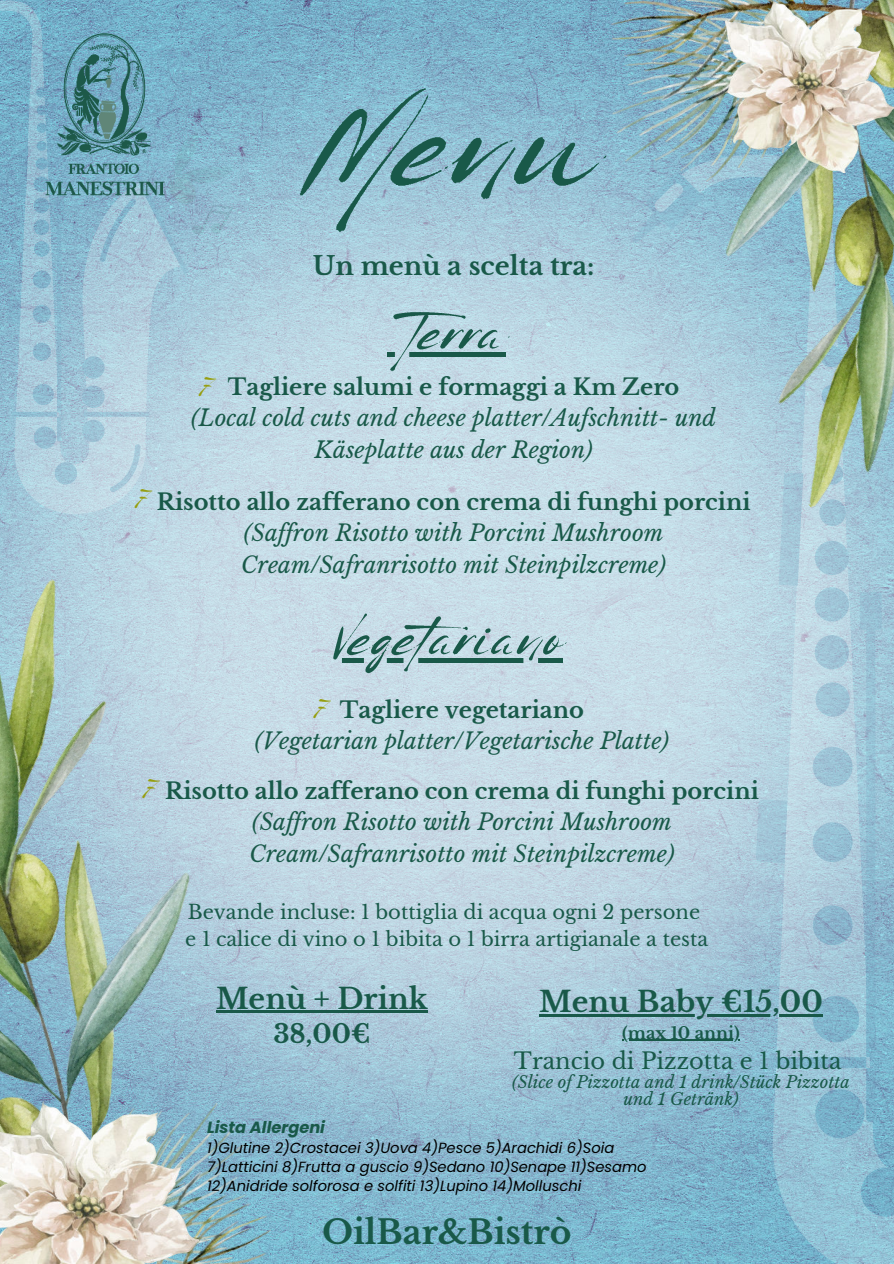
<style>
.page{position:relative;width:894px;height:1264px;background:#fff}
.page>*{position:absolute;margin:0;border:0;box-sizing:border-box;transform-origin:0 0}
.t1{font:132px "Lovely May Script";color:#195949}
.t2{font:54px "Lovely May Script";color:#195949}
.t3{font:700 32.85px "Libre Baskerville";color:#195949}
.t4{font:28.8px "Lovely May Script";color:#969e0f}
.t5{font:700 28.5px "Libre Baskerville";color:#195949}
.t6{font:700 25.5px "Libre Baskerville";color:#195949}
.t7{font:italic 22.5px/31.5px "Libre Baskerville";color:#195949}
.t8{font:700 22.5px "Libre Baskerville";color:#195949}
.t9{font:22.5px "Libre Baskerville";color:#195949}
.t10{font:19.5px/27px "Libre Baskerville";color:#195949}
.t11{font:italic 16.5px/16.8px "Libre Baskerville";color:#195949;text-align:center}
.t12{font:700 16.5px "Libre Baskerville";color:#195949}
.t13{font:italic 700 16.2px "Poppins";color:#195949}
.t14{font:italic 14.7px/19.2px "Poppins";color:#000}
</style>
<div class="page">
<img style="left:0;top:0;width:674px;height:1263px">
<svg style="left:674px;top:1235px;width:219px;height:28px;background:#7fb7cf"></svg>
<svg style="left:631px;top:517px;width:19px;height:699px;background:#b0cedd"></svg>
<svg style="left:650px;top:517px;width:243px;height:718px;background:#a3c7d8"></svg>
<img style="left:529px;top:0;width:364px;height:517px">
<img style="left:0;top:569px;width:437px;height:694px">
<svg style="left:0;top:0;width:181px;height:514px;background:#a6c9da"></svg>
<svg style="left:0;top:8px;width:189px;height:476px;background:#acccdc"></svg>
<svg style="left:0;top:12px;width:140px;height:481px;background:#9dc3d6"></svg>
<img style="left:189px;top:129px;width:45px;height:81px">
<svg style="left:191px;top:204px;width:43px;height:31px"></svg>
<img style="left:19px;top:10px;width:170px;height:215px">
<img style="left:0;top:1083px;width:282px;height:180px">
<img style="left:563px;top:0;width:330px;height:239px">
<img style="left:725px;top:0;width:168px;height:172px">
<img style="left:0;top:1101px;width:198px;height:162px">
<div style="left:387px;top:352px;width:119px;height:5px;background:#195949"></div>
<svg style="left:330px;top:658px;width:233px;height:4px"></svg>
<hr style="left:216px;top:1010px;width:211px;height:3px;background:#195949">
<hr style="left:539px;top:1013px;width:283px;height:3px;background:#195949">
<hr style="left:622px;top:1039px;width:117px;height:1px;background:#195949">
<h1 class="t1" style="left:293px;top:48px;width:308px">Menu</h1>
<p class="t6" style="left:313px;top:250px;width:283px">Un menù a scelta tra:</p>
<h2 class="t2" style="left:387px;top:293px;width:120px">Terra</h2>
<p class="t8" style="left:228px;top:373px;width:453px">Tagliere salumi e formaggi a Km Zero</p>
<p class="t7" style="left:191px;top:402px;width:526px;text-align:center">(Local cold cuts and cheese platter/Aufschnitt- und<br>Käseplatte aus der Region)</p>
<p class="t8" style="left:157px;top:488px;width:595px">Risotto allo zafferano con crema di funghi porcini</p>
<p class="t7" style="left:241px;top:517px;width:426px">(Saffron Risotto with Porcini Mushroom<br>Cream/Safranrisotto mit Steinpilzcreme)</p>
<p class="t4" style="left:200px;top:363px;width:15px">7</p>
<p class="t4" style="left:136px;top:475px;width:15px">7</p>
<h2 class="t2" style="left:330px;top:598px;width:234px">Vegetariano</h2>
<p class="t8" style="left:340px;top:696px;width:245px">Tagliere vegetariano</p>
<p class="t7" style="left:255px;top:725px;width:416px">(Vegetarian platter/Vegetarische Platte)</p>
<p class="t8" style="left:165px;top:777px;width:595px">Risotto allo zafferano con crema di funghi porcini</p>
<p class="t7" style="left:249px;top:806px;width:426px">(Saffron Risotto with Porcini Mushroom<br>Cream/Safranrisotto mit Steinpilzcreme)</p>
<p class="t4" style="left:315px;top:685px;width:15px">7</p>
<p class="t4" style="left:144px;top:765px;width:15px">7</p>
<p class="t10" style="left:185px;top:898px;width:524px">Bevande incluse: 1 bottiglia di acqua ogni 2 persone e 1 calice di vino o 1 bibita o 1 birra artigianale a testa</p>
<p class="t5" style="left:216px;top:980px;width:213px">Menù + Drink</p>
<p class="t6" style="left:273px;top:1018px;width:99px">38,00€</p>
<p class="t5" style="left:539px;top:983px;width:285px">Menu Baby €15,00</p>
<p class="t12" style="left:622px;top:1022px;width:119px">(max 10 anni)</p>
<p class="t9" style="left:514px;top:1046px;width:329px">Trancio di Pizzotta e 1 bibita</p>
<p class="t11" style="left:512px;top:1073px;width:339px">(Slice of Pizzotta and 1 drink/Stück Pizzotta und 1 Getränk)</p>
<p class="t13" style="left:207px;top:1117px;width:119px">Lista Allergeni</p>
<p class="t14" style="left:207px;top:1138px;width:441px">1)Glutine 2)Crostacei 3)Uova 4)Pesce 5)Arachidi 6)Soia<br>7)Latticini 8)Frutta a guscio 9)Sedano 10)Senape 11)Sesamo<br>12)Anidride solforosa e solfiti 13)Lupino 14)Molluschi</p>
<h3 class="t3" style="left:322px;top:1212px;width:251px">OilBar&amp;Bistrò</h3>
</div>
